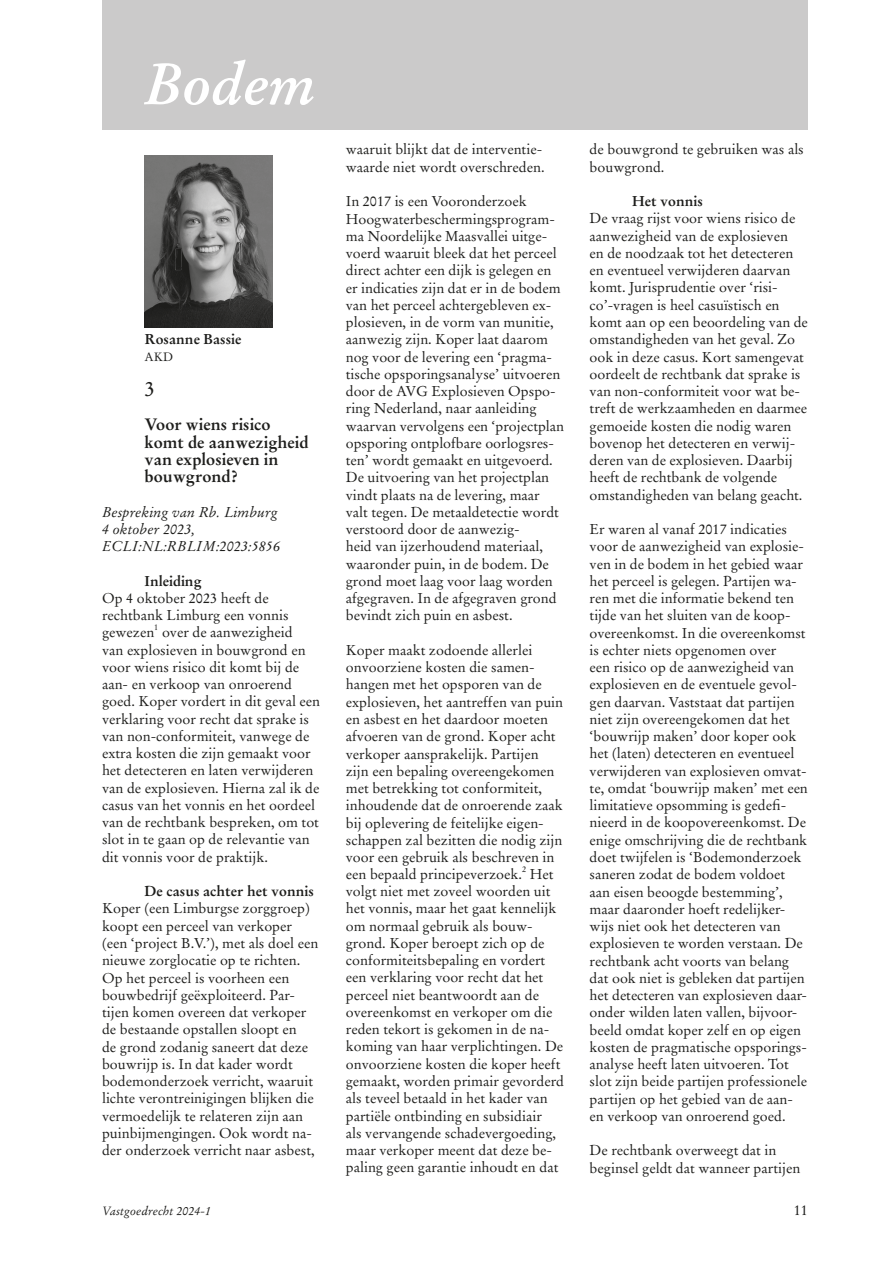
<style>
.page{position:relative;width:893px;height:1263px;background:#fff}
.page>*{position:absolute;margin:0;border:0;box-sizing:border-box;transform-origin:0 0}
.t1{font:italic 700 57px "Stempel Garamond LT Std";color:#fff}
.t2{font:21px "Stempel Garamond LT Std";color:#1d1d1b}
.t3{font:700 16.5px/17.2px "Stempel Garamond LT Std";color:#1d1d1b}
.t4{font:14.25px/17.2px "Stempel Garamond LT Std";color:#1d1d1b}
.t5{font:italic 14.25px/17.2px "Stempel Garamond LT Std";color:#1d1d1b}
.t6{font:700 14.25px "Stempel Garamond LT Std";color:#1d1d1b}
.t7{font:italic 12px "Stempel Garamond LT Std";color:#1d1d1b}
.t8{font:12px "Stempel Garamond LT Std";color:#1d1d1b}
.t9{font:8.25px "Stempel Garamond LT Std";color:#1d1d1b}
</style>
<div class="page">
<div style="left:102px;top:0;width:706px;height:51px;background:#cbcaca"></div>
<div style="left:102px;top:47px;width:706px;height:83px;background:#cbcaca"></div>
<img style="left:145px;top:155px;width:127px;height:173px">
<h1 class="t1" style="left:145px;top:50px;width:172px">Bodem</h1>
<p class="t6" style="left:145px;top:330px;width:98px">Rosanne Bassie</p>
<p class="t8" style="left:145px;top:350px;width:30px">AKD</p>
<h2 class="t2" style="left:145px;top:376px;width:12px">3</h2>
<p class="t3" style="left:145px;top:416px;width:166px">Voor wiens risico komt de aanwezigheid van explosieven in bouwgrond?</p>
<p class="t5" style="left:102px;top:503px;width:180px">Bespreking van Rb. Limburg<br>4 oktober 2023,<br>ECLI:NL:RBLIM:2023:5856</p>
<p class="t6" style="left:145px;top:572px;width:59px">Inleiding</p>
<p class="t4" style="left:102px;top:589px;width:188px">Op 4 oktober 2023 heeft de rechtbank Limburg een vonnis gewezen</p>
<p class="t9" style="left:154px;top:622px;width:6px">1</p>
<p class="t4" style="left:102px;top:624px;width:220px;text-indent:60px">over de aanwezigheid<br>van explosieven in bouwgrond en voor wiens risico dit komt bij de aan- en verkoop van onroerend goed. Koper vordert in dit geval een verklaring voor recht dat sprake is van non-conformiteit, vanwege de extra kosten die zijn gemaakt voor het detecteren en laten verwijderen van de explosieven. Hierna zal ik de casus van het vonnis en het oordeel van de rechtbank bespreken, om tot slot in te gaan op de relevantie van dit vonnis voor de praktijk.</p>
<p class="t6" style="left:145px;top:882px;width:171px">De casus achter het vonnis</p>
<p class="t4" style="left:102px;top:900px;width:218px">Koper (een Limburgse zorggroep) koopt een perceel van verkoper (een ‘project B.V.’), met als doel een nieuwe zorglocatie op te richten.<br>Op het perceel is voorheen een bouwbedrijf geëxploiteerd. Par&shy;tijen komen overeen dat verkoper de bestaande opstallen sloopt en<br>de grond zodanig saneert dat deze bouwrijp is. In dat kader wordt bodemonderzoek verricht, waaruit lichte verontreinigingen blijken die vermoedelijk te relateren zijn aan puinbijmengingen. Ook wordt na&shy;der onderzoek verricht naar asbest,</p>
<p class="t4" style="left:346px;top:141px;width:200px">waaruit blijkt dat de interventie&shy;waarde niet wordt overschreden.</p>
<p class="t4" style="left:346px;top:193px;width:220px">In 2017 is een Vooronderzoek Hoogwaterbeschermingsprogram&shy;ma Noordelijke Maasvallei uitge&shy;voerd waaruit bleek dat het perceel direct achter een dijk is gelegen en er indicaties zijn dat er in de bodem van het perceel achtergebleven ex&shy;plosieven, in de vorm van munitie, aanwezig zijn. Koper laat daarom nog voor de levering een ‘pragma&shy;tische opsporingsanalyse’ uitvoeren door de AVG Explosieven Opspo&shy;ring Nederland, naar aanleiding waarvan vervolgens een ‘projectplan opsporing ontplofbare oorlogsres&shy;ten’ wordt gemaakt en uitgevoerd.<br>De uitvoering van het projectplan vindt plaats na de levering, maar valt tegen. De metaaldetectie wordt verstoord door de aanwezig-<br>heid van ijzerhoudend materiaal, waaronder puin, in de bodem. De grond moet laag voor laag worden afgegraven. In de afgegraven grond bevindt zich puin en asbest.</p>
<p class="t4" style="left:346px;top:641px;width:219px">Koper maakt zodoende allerlei onvoorziene kosten die samen&shy;hangen met het opsporen van de explosieven, het aantreffen van puin en asbest en het daardoor moeten afvoeren van de grond. Koper acht verkoper aansprakelijk. Partijen zijn een bepaling overeengekomen met betrekking tot conformiteit, inhoudende dat de onroerende zaak bij oplevering de feitelijke eigen&shy;schappen zal bezitten die nodig zijn voor een gebruik als beschreven in een bepaald principeverzoek.</p>
<p class="t9" style="left:522px;top:864px;width:6px">2</p>
<p class="t4" style="left:346px;top:865px;width:220px;text-indent:184px">Het volgt niet met zoveel woorden uit het vonnis, maar het gaat kennelijk om normaal gebruik als bouw&shy;grond. Koper beroept zich op de conformiteitsbepaling en vordert een verklaring voor recht dat het perceel niet beantwoordt aan de overeenkomst en verkoper om die reden tekort is gekomen in de na&shy;koming van haar verplichtingen. De onvoorziene kosten die koper heeft gemaakt, worden primair gevorderd als teveel betaald in het kader van partiële ontbinding en subsidiair<br>als vervangende schadevergoeding, maar verkoper meent dat deze be&shy;paling geen garantie inhoudt en dat</p>
<p class="t4" style="left:590px;top:141px;width:216px">de bouwgrond te gebruiken was als bouwgrond.</p>
<p class="t6" style="left:632px;top:192px;width:72px">Het vonnis</p>
<p class="t4" style="left:590px;top:210px;width:220px">De vraag rijst voor wiens risico de aanwezigheid van de explosieven<br>en de noodzaak tot het detecteren en eventueel verwijderen daarvan komt. Jurisprudentie over ‘risi&shy;co’-vragen is heel casuïstisch en komt aan op een beoordeling van de omstandigheden van het geval. Zo ook in deze casus. Kort samengevat oordeelt de rechtbank dat sprake is van non-conformiteit voor wat be&shy;treft de werkzaamheden en daarmee gemoeide kosten die nodig waren bovenop het detecteren en verwij&shy;deren van de explosieven. Daarbij heeft de rechtbank de volgende omstandigheden van belang geacht.</p>
<p class="t4" style="left:590px;top:521px;width:220px">Er waren al vanaf 2017 indicaties voor de aanwezigheid van explosie&shy;ven in de bodem in het gebied waar het perceel is gelegen. Partijen wa&shy;ren met die informatie bekend ten tijde van het sluiten van de koop&shy;overeenkomst. In die overeenkomst is echter niets opgenomen over<br>een risico op de aanwezigheid van explosieven en de eventuele gevol&shy;gen daarvan. Vaststaat dat partijen niet zijn overeengekomen dat het ‘bouwrijp maken’ door koper ook het (laten) detecteren en eventueel verwijderen van explosieven omvat&shy;te, omdat ‘bouwrijp maken’ met een limitatieve opsomming is gedefi&shy;nieerd in de koopovereenkomst. De enige omschrijving die de rechtbank doet twijfelen is ‘Bodemonderzoek saneren zodat de bodem voldoet aan eisen beoogde bestemming’, maar daaronder hoeft redelijker&shy;wijs niet ook het detecteren van explosieven te worden verstaan. De rechtbank acht voorts van belang dat ook niet is gebleken dat partijen het detecteren van explosieven daar&shy;onder wilden laten vallen, bijvoor&shy;beeld omdat koper zelf en op eigen kosten de pragmatische opsporings&shy;analyse heeft laten uitvoeren. Tot slot zijn beide partijen professionele partijen op het gebied van de aan&shy;en verkoop van onroerend goed.</p>
<p class="t4" style="left:590px;top:1142px;width:212px">De rechtbank overweegt dat in beginsel geldt dat wanneer partijen</p>
<p class="t7" style="left:102px;top:1204px;width:110px">Vastgoedrecht 2024-1</p>
<p class="t4" style="left:794px;top:1202px;width:16px">11</p>
</div>
